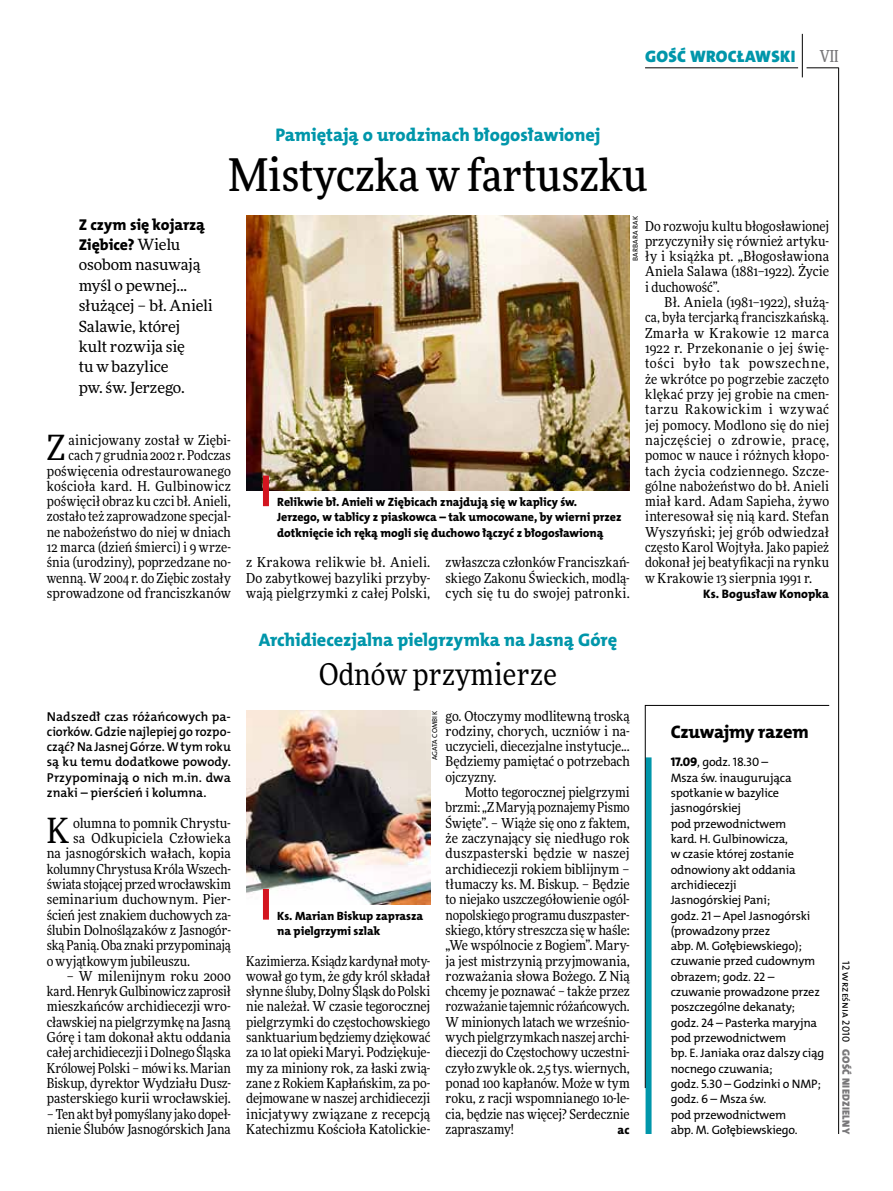
<style>
.page{position:relative;width:893px;height:1191px;background:#fff}
.page>*{position:absolute;margin:0;border:0;box-sizing:border-box;transform-origin:0 0}
.t1{font:500 45px "Freeday Narrow";color:#000}
.t2{font:34.8px "Freeday Narrow News";color:#000}
.t3{font:30px "Freeday Narrow News";letter-spacing:.01em;color:#000}
.t4{font:18.3px "The Mix HP8 Ex Bld";letter-spacing:-.005em;color:#0096aa}
.t5{font:18.3px "The Mix HP8 Ex Bld";letter-spacing:-.02em;color:#000}
.t6{font:16.65px "The Mix HP9 Blk";letter-spacing:.02em;color:#0096aa}
.t7{font:500 16.5px "Freeday Narrow";color:#787779;scale:.9 1}
.t8{font:15.75px/20.4px "The Mix HP8 Ex Bld";letter-spacing:-.005em;color:#000}
.t9{font:15.45px/20.4px "Freeday News";letter-spacing:-.01em;color:#000}
.t10{font:13.65px/15.3px "Freeday Narrow News";color:#000;text-align:justify}
.t11{font:12.9px/15.3px "The Mix HP6 Se Bld";color:#000;text-align:justify}
.t12{font:12.3px/15.3px "The Mix HP5 Plain";letter-spacing:-.015em;color:#000}
.t13{font:12.3px "The Mix HP8 Ex Bld";letter-spacing:.01em;color:#000}
.t14{font:12px/15.3px "The Mix HP8 Ex Bld";letter-spacing:-.005em;color:#000}
.t15{font:10.5px "The Mix HP9 Blk";letter-spacing:.025em;color:#787779}
.t16{font:10.5px "The Mix HP5 Plain";color:#000}
.t17{font:7.2px "The Mix HP5 Plain";color:#000}
.s1{font-family:"Freeday News";font-size:15.45px}
.s2{font-family:"The Mix HP8 Ex Bld";font-size:12.6px}
</style>
<div class="page">
<hr style="left:806px;top:68px;width:33px;height:1px;background:#000">
<hr style="left:645px;top:68px;width:153px;height:1px;background:#000">
<hr style="left:838px;top:68px;width:1px;height:1066px;background:#000">
<hr style="left:802px;top:34px;width:1px;height:43px;background:#000">
<div style="left:646px;top:757px;width:6px;height:377px;background:#0096aa"></div>
<svg style="left:645px;top:705px;width:185px;height:383px"></svg>
<img style="left:246px;top:215px;width:384px;height:276px">
<div style="left:263px;top:475px;width:6px;height:31px;background:#d3151f"></div>
<img style="left:246px;top:711px;width:184px;height:193px">
<div style="left:263px;top:889px;width:6px;height:30px;background:#d3151f"></div>
<p class="t6" style="left:645px;top:46px;width:152px">GOŚĆ WROCŁAWSKI</p>
<p class="t7" style="left:820px;top:46px;width:22px">VII</p>
<h3 class="t4" style="left:275px;top:123px;width:327px">Pamiętają o urodzinach błogosławionej</h3>
<h1 class="t1" style="left:228px;top:147px;width:421px">Mistyczka w fartuszku</h1>
<p class="t8" style="left:79px;top:214px;width:128px">Z czym się kojarzą<br>Ziębice? <span class="s1">Wielu</span></p>
<p class="t9" style="left:79px;top:254px;width:136px">osobom nasuwają myśl o pewnej... służącej – bł. Anieli<br>Salawie, której<br>kult rozwija się<br>tu w bazylice<br>pw. św. Jerzego.</p>
<p class="t10" style="left:47px;top:432px;width:186px;text-align:right">ainicjowany został w Ziębi&shy;cach 7 grudnia 2002 r. Podczas poświęcenia odrestaurowanego kościoła kard. H. Gulbinowicz poświęcił obraz ku czci bł. Anieli, zostało też zaprowadzone specjal&shy;ne nabożeństwo do niej w dniach<br>12 marca (dzień śmierci) i 9 wrze&shy;śnia (urodziny), poprzedzane no&shy;wenną. W 2004 r. do Ziębic zostały sprowadzone od franciszkanów</p>
<h2 class="t2" style="left:47px;top:426px;width:20px">Z</h2>
<p class="t11" style="left:47px;top:708px;width:186px">Nadszedł czas różańcowych pa&shy;ciorków. Gdzie najlepiej go rozpo&shy;cząć? Na Jasnej Górze. W tym roku są ku temu dodatkowe powody.<br>Przypominają o nich m.in. dwa znaki – pierścień i kolumna.</p>
<h2 class="t2" style="left:47px;top:809px;width:24px">K</h2>
<p class="t10" style="left:73px;top:815px;width:159px">olumna to pomnik Chrystu-</p>
<p class="t10" style="left:73px;top:830px;width:159px">sa Odkupiciela Człowieka</p>
<p class="t10" style="left:47px;top:845px;width:186px">na jasnogórskich wałach, kopia</p>
<p class="t10" style="left:47px;top:861px;width:186px">kolumny Chrystusa Króla Wszech-</p>
<p class="t10" style="left:47px;top:876px;width:186px">świata stojącej przed wrocławskim</p>
<p class="t10" style="left:47px;top:891px;width:186px">seminarium duchownym. Pier-</p>
<p class="t10" style="left:47px;top:907px;width:186px">ścień jest znakiem duchowych za-</p>
<p class="t10" style="left:47px;top:922px;width:186px">ślubin Dolnoślązaków z Jasnogór-</p>
<p class="t10" style="left:47px;top:937px;width:186px">ską Panią. Oba znaki przypominają</p>
<p class="t10" style="left:47px;top:953px;width:145px">o wyjątkowym jubileuszu.</p>
<p class="t10" style="left:47px;top:968px;width:186px;text-indent:20px">– W milenijnym roku 2000 kard. Henryk Gulbinowicz zaprosił mieszkańców archidiecezji wro&shy;cławskiej na pielgrzymkę na Jasną Górę i tam dokonał aktu oddania całej archidiecezji i Dolnego Śląska Królowej Polski – mówi ks. Marian Biskup, dyrektor Wydziału Dusz&shy;pasterskiego kurii wrocławskiej.</p>
<p class="t10" style="left:47px;top:1106px;width:186px">– Ten akt był pomyślany jako dopeł&shy;nienie Ślubów Jasnogórskich Jana</p>
<p class="t17" style="left:631px;top:261px;width:46px;rotate:-90deg">Barbara Rak</p>
<p class="t10" style="left:645px;top:218px;width:186px">Do rozwoju kultu błogosławionej przyczyniły się również artyku&shy;ły i książka pt. „Błogosławiona Aniela Salawa (1881–1922). Życie i duchowość”.</p>
<p class="t10" style="left:645px;top:294px;width:186px;text-indent:20px">Bł. Aniela (1981–1922), służą&shy;ca, była tercjarką franciszkańską.<br>Zmarła w Krakowie 12 marca 1922 r. Przekonanie o jej świę&shy;tości było tak powszechne, że wkrótce po pogrzebie zaczęto klękać przy jej grobie na cmen&shy;tarzu Rakowickim i wzywać jej pomocy. Modlono się do niej najczęściej o zdrowie, pracę, pomoc w nauce i różnych kłopo&shy;tach życia codziennego. Szcze&shy;gólne nabożeństwo do bł. Anieli miał kard. Adam Sapieha, żywo interesował się nią kard. Stefan Wyszyński; jej grób odwiedzał często Karol Wojtyła. Jako papież dokonał jej beatyfikacji na rynku w Krakowie 13 sierpnia 1991 r.</p>
<p class="t13" style="left:703px;top:586px;width:128px">Ks. Bogusław Konopka</p>
<p class="t14" style="left:277px;top:494px;width:346px">Relikwie bł. Anieli w Ziębicach znajdują się w kaplicy św.<br>Jerzego, w tablicy z piaskowca – tak umocowane, by wierni przez dotknięcie ich ręką mogli się duchowo łączyć z błogosławioną</p>
<p class="t10" style="left:246px;top:555px;width:186px">z Krakowa relikwie bł. Anieli.<br>Do zabytkowej bazyliki przyby&shy;wają pielgrzymki z całej Polski,</p>
<p class="t10" style="left:446px;top:555px;width:186px">zwłaszcza członków Franciszkań&shy;skiego Zakonu Świeckich, modlą&shy;cych się tu do swojej patronki.</p>
<h3 class="t4" style="left:259px;top:628px;width:360px">Archidiecezjalna pielgrzymka na Jasną Górę</h3>
<h3 class="t3" style="left:319px;top:656px;width:239px">Odnów przymierze</h3>
<p class="t17" style="left:430px;top:760px;width:50px;rotate:-90deg">Agata Combik</p>
<p class="t14" style="left:277px;top:908px;width:147px">Ks. Marian Biskup zaprasza na pielgrzymi szlak</p>
<p class="t10" style="left:246px;top:953px;width:186px">Kazimierza. Ksiądz kardynał moty&shy;wował go tym, że gdy król składał słynne śluby, Dolny Śląsk do Polski nie należał. W czasie tegorocznej pielgrzymki do częstochowskiego sanktuarium będziemy dziękować za 10 lat opieki Maryi. Podziękuje&shy;my za miniony rok, za łaski zwią&shy;zane z Rokiem Kapłańskim, za po&shy;dejmowane w naszej archidiecezji inicjatywy związane z recepcją Katechizmu Kościoła Katolickie-</p>
<p class="t10" style="left:446px;top:708px;width:186px">go. Otoczymy modlitewną troską rodziny, chorych, uczniów i na&shy;uczycieli, diecezjalne instytucje...<br>Będziemy pamiętać o potrzebach ojczyzny.</p>
<p class="t10" style="left:446px;top:784px;width:186px;text-indent:20px">Motto tegorocznej pielgrzymi brzmi: „Z Maryją poznajemy Pismo Święte”. – Wiąże się ono z faktem, że zaczynający się niedługo rok duszpasterski będzie w naszej archidiecezji rokiem biblijnym – tłumaczy ks. M. Biskup. – Będzie to niejako uszczegółowienie ogól&shy;nopolskiego programu duszpaster&shy;skiego, który streszcza się w haśle: „We wspólnocie z Bogiem”. Mary&shy;ja jest mistrzynią przyjmowania, rozważania słowa Bożego. Z Nią chcemy je poznawać – także przez rozważanie tajemnic różańcowych.<br>W minionych latach we wrześnio&shy;wych pielgrzymkach naszej archi&shy;diecezji do Częstochowy uczestni&shy;czyło zwykle ok. 2,5 tys. wiernych, ponad 100 kapłanów. Może w tym roku, z racji wspomnianego 10-le&shy;cia, będzie nas więcej? Serdecznie zapraszamy!</p>
<p class="t13" style="left:618px;top:1122px;width:14px">ac</p>
<h3 class="t5" style="left:671px;top:720px;width:139px">Czuwajmy razem</h3>
<p class="t12" style="left:671px;top:754px;width:155px"><span class="s2">17.09</span>, godz. 18.30 –<br>Msza św. inaugurująca spotkanie w bazylice jasnogórskiej<br>pod przewodnictwem<br>kard. H. Gulbinowicza,<br>w czasie której zostanie odnowiony akt oddania archidiecezji<br>Jasnogórskiej Pani;<br>godz. 21 – Apel Jasnogórski (prowadzony przez<br>abp. M. Gołębiewskiego); czuwanie przed cudownym obrazem; godz. 22 – czuwanie prowadzone przez poszczególne dekanaty; godz. 24 – Pasterka maryjna pod przewodnictwem<br>bp. E. Janiaka oraz dalszy ciąg nocnego czuwania;<br>godz. 5.30 – Godzinki o NMP; godz. 6 – Msza św.<br>pod przewodnictwem<br>abp. M. Gołębiewskiego.</p>
<p class="t16" style="left:853px;top:961px;width:83px;rotate:90deg">12 września 2010</p>
<p class="t15" style="left:853px;top:1049px;width:86px;rotate:90deg">GOŚĆ NIEDZIELNY</p>
</div>
